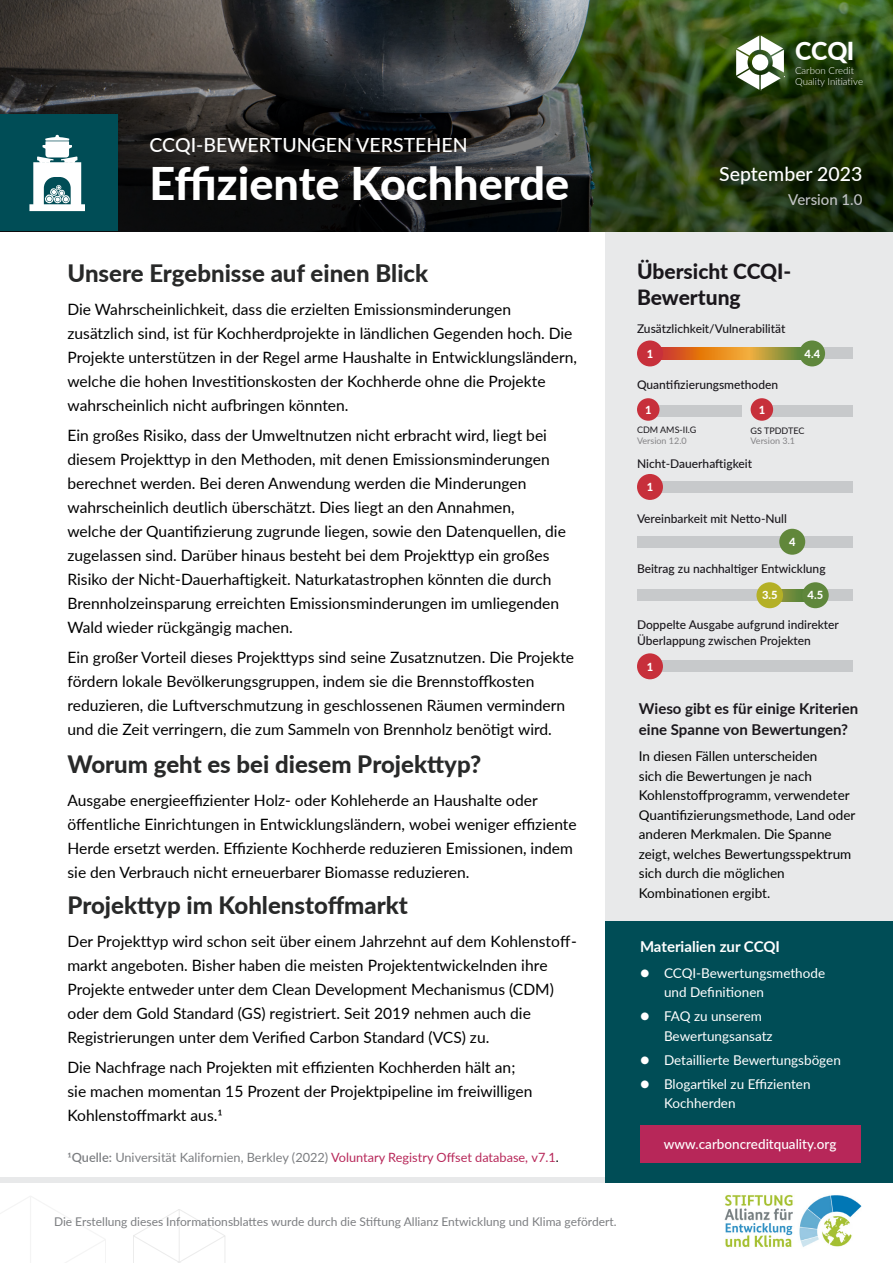
<style>
.page{position:relative;width:893px;height:1263px;background:#fff}
.page>*{position:absolute;margin:0;border:0;box-sizing:border-box;transform-origin:0 0}
.t1{font:800 45px "Lato";color:#fff}
.t2{font:800 24.75px "Lato";color:#fff}
.t3{font:800 24px "Lato";color:#282929}
.t4{font:800 21px/25.5px "Lato";color:#1a171c}
.t5{font:500 19.5px "Lato";color:#fff}
.t6{font:15.6px/24px "Lato";color:#000}
.t7{font:700 15px/21px "Lato";color:#1a171c}
.t8{font:700 15px "Lato";color:#fff}
.t9{font:500 15px "Lato";color:#c2c4c6}
.t10{font:13.5px/19.5px "Lato";color:#000}
.t11{font:13.5px/19.5px "Lato";color:#fff}
.t12{font:500 13.5px "Lato";color:#fff}
.t13{font:12.75px "Lato";color:#7c7e81}
.t14{font:500 12px/16.5px "Lato";color:#1a171c}
.t15{font:12px "Lato";color:#7c7e81}
.t16{font:800 11.1px "Lato";color:#fff}
.t17{font:300 9.75px/11.7px "Lato";color:#fff}
.t18{font:9px "Lato";color:#858487}
.t19{font:9px "Lato";color:#1a171c}
.s1{font-weight:600}
.s2{color:#b72759}
.s3{color:#000}
.s4{font-weight:800;font-size:16.5px}
</style>
<div class="page">
<div style="left:605px;top:231px;width:288px;height:767px;background:#e8e9ea"></div>
<svg style="left:0;top:0;width:893px;height:231px;background:#2b3325"></svg>
<div style="left:0;top:115px;width:118px;height:116px;background:#004d56"></div>
<svg style="left:736px;top:36px;width:48px;height:54px"></svg>
<div style="left:752px;top:54px;width:16px;height:17px;background:#fff;border-radius:50%"></div>
<svg style="left:0;top:1196px;width:106px;height:67px"></svg>
<svg style="left:133px;top:1209px;width:92px;height:54px"></svg>
<div style="left:0;top:1177px;width:605px;height:5px;background:#e8e9ea"></div>
<img style="left:724px;top:1195px;width:138px;height:53px">
<div style="left:605px;top:921px;width:288px;height:261px;background:#004d56"></div>
<div style="left:644px;top:481px;width:209px;height:12px;background:#c7c9cb"></div>
<div style="left:648px;top:348px;width:205px;height:11px;background:#c7c9cb"></div>
<svg style="left:662px;top:348px;width:138px;height:11px;background:#cd842a"></svg>
<div style="left:637px;top:536px;width:216px;height:11px;background:#c7c9cb"></div>
<div style="left:646px;top:405px;width:96px;height:12px;background:#c7c9cb"></div>
<div style="left:755px;top:405px;width:98px;height:12px;background:#c7c9cb"></div>
<div style="left:799px;top:340px;width:26px;height:26px;background:#5f873c;border-radius:50%"></div>
<div style="left:637px;top:589px;width:216px;height:12px;background:#c7c9cb"></div>
<div style="left:646px;top:660px;width:207px;height:12px;background:#c7c9cb"></div>
<div style="left:637px;top:653px;width:26px;height:26px;background:#c7303b;border-radius:50%"></div>
<div style="left:637px;top:474px;width:26px;height:26px;background:#c7303b;border-radius:50%"></div>
<div style="left:637px;top:340px;width:26px;height:26px;background:#c7303b;border-radius:50%"></div>
<div style="left:779px;top:529px;width:26px;height:26px;background:#61873b;border-radius:50%"></div>
<div style="left:751px;top:398px;width:22px;height:23px;background:#c7303b;border-radius:50%"></div>
<div style="left:637px;top:398px;width:22px;height:23px;background:#c7303b;border-radius:50%"></div>
<svg style="left:782px;top:590px;width:21px;height:11px"></svg>
<div style="left:802px;top:582px;width:27px;height:26px;background:#5f873c;border-radius:50%"></div>
<div style="left:756px;top:582px;width:27px;height:26px;background:#b4b026;border-radius:50%"></div>
<svg style="left:29px;top:135px;width:56px;height:76px"></svg>
<div style="left:640px;top:1125px;width:220px;height:37px;background:#b72759"></div>
<p class="t5" style="left:150px;top:131px;width:319px">CCQI-BEWERTUNGEN VERSTEHEN</p>
<h1 class="t1" style="left:150px;top:150px;width:421px">Effiziente Kochherde</h1>
<h2 class="t2" style="left:795px;top:33px;width:61px">CCQI</h2>
<p class="t17" style="left:795px;top:64px;width:70px">Carbon Credit<br>Quality Init iative</p>
<p class="t5" style="left:719px;top:160px;width:145px">September 2023</p>
<p class="t9" style="left:788px;top:189px;width:76px">Version 1.0</p>
<h3 class="t3" style="left:68px;top:255px;width:362px">Unsere Ergebnisse auf einen Blick</h3>
<p class="t6" style="left:68px;top:296px;width:511px">Die Wahrscheinlichkeit, dass die erzielten Emissionsminderungen zusätzlich sind, ist für Kochherdprojekte in ländlichen Gegenden hoch. Die Projekte unterstützen in der Regel arme Haushalte in Entwicklungsländern, welche die hohen Investitionskosten der Kochherde ohne die Projekte wahrscheinlich nicht aufbringen könnten.</p>
<p class="t6" style="left:67px;top:422px;width:500px">Ein großes Risiko, dass der Umweltnutzen nicht erbracht wird, liegt bei diesem Projekttyp in den Methoden, mit denen Emissionsminderungen berechnet werden. Bei deren Anwendung werden die Minderungen wahrscheinlich deutlich überschätzt. Dies liegt an den Annahmen, welche der Quantifizierung zugrunde liegen, sowie den Datenquellen, die zugelassen sind. Darüber hinaus besteht bei dem Projekttyp ein großes Risiko der Nicht-Dauerhaftigkeit. Naturkatastrophen könnten die durch Brennholzeinsparung erreichten Emissionsminderungen im umliegenden Wald wieder rückgängig machen.</p>
<p class="t6" style="left:67px;top:644px;width:508px">Ein großer Vorteil dieses Projekttyps sind seine Zusatznutzen. Die Projekte fördern lokale Bevölkerungsgruppen, indem sie die Brennstoffkosten reduzieren, die Luftverschmutzung in geschlossenen Räumen vermindern und die Zeit verringern, die zum Sammeln von Brennholz benötigt wird.</p>
<h3 class="t3" style="left:67px;top:746px;width:415px">Worum geht es bei diesem Projekttyp?</h3>
<p class="t6" style="left:67px;top:787px;width:511px">Ausgabe energieeffizienter Holz- oder Kohleherde an Haushalte oder öffentliche Einrichtungen in Entwicklungsländern, wobei weniger effiziente Herde ersetzt werden. Effiziente Kochherde reduzieren Emissionen, indem sie den Verbrauch nicht erneuerbarer Biomasse reduzieren.</p>
<h3 class="t3" style="left:68px;top:887px;width:342px">Projekttyp im Kohlenstoffmarkt</h3>
<p class="t6" style="left:67px;top:929px;width:511px">Der Projekttyp wird schon seit über einem Jahrzehnt auf dem Kohlenstoff&shy;markt angeboten. Bisher haben die meisten Projektentwickelnden ihre Projekte entweder unter dem Clean Development Mechanismus (CDM) oder dem Gold Standard (GS) registriert. Seit 2019 nehmen auch die Registrierungen unter dem Verified Carbon Standard (VCS) zu.</p>
<p class="t6" style="left:67px;top:1055px;width:466px">Die Nachfrage nach Projekten mit effizienten Kochherden hält an; sie machen momentan 15 Prozent der Projektpipeline im freiwilligen<br>Kohlenstoffmarkt aus.1</p>
<p class="t13" style="left:67px;top:1148px;width:493px"><span class="s1">1Quelle:</span> Universität Kalifornien, Berkley (2022) <span class="s2">Voluntary Registry Offset database, v7.1</span><span class="s3">.</span></p>
<h3 class="t4" style="left:637px;top:258px;width:156px">Übersicht CCQI-<br>Bewertung</h3>
<p class="t14" style="left:637px;top:320px;width:150px">Zusätzlichkeit/Vulnerabilität</p>
<p class="t16" style="left:647px;top:345px;width:8px">1</p>
<p class="t14" style="left:637px;top:376px;width:143px">Quantifizierungsmethoden</p>
<p class="t16" style="left:645px;top:402px;width:8px">1</p>
<p class="t16" style="left:759px;top:402px;width:8px">1</p>
<p class="t16" style="left:805px;top:345px;width:17px">4.4</p>
<p class="t19" style="left:637px;top:423px;width:61px">CDM AMS-II.G</p>
<p class="t18" style="left:637px;top:434px;width:51px">Version 12.0</p>
<p class="t19" style="left:750px;top:424px;width:55px">GS TPDDTEC</p>
<p class="t18" style="left:750px;top:434px;width:46px">Version 3.1</p>
<p class="t14" style="left:637px;top:455px;width:117px">Nicht-Dauerhaftigkeit</p>
<p class="t16" style="left:647px;top:479px;width:8px">1</p>
<p class="t14" style="left:637px;top:509px;width:151px">Vereinbarkeit mit Netto-Null</p>
<p class="t16" style="left:789px;top:534px;width:8px">4</p>
<p class="t14" style="left:637px;top:560px;width:190px">Beitrag zu nachhaltiger Entwicklung</p>
<p class="t16" style="left:762px;top:587px;width:17px">3.5</p>
<p class="t16" style="left:808px;top:587px;width:17px">4.5</p>
<p class="t14" style="left:637px;top:616px;width:203px">Doppelte Ausgabe aufgrund indirekter<br>Überlappung zwischen Projekten</p>
<p class="t16" style="left:647px;top:658px;width:8px">1</p>
<p class="t7" style="left:639px;top:698px;width:221px">Wieso gibt es für einige Kriterien eine Spanne von Bewertungen?</p>
<p class="t10" style="left:639px;top:746px;width:218px">In diesen Fällen unterscheiden<br>sich die Bewertungen je nach<br>Kohlenstoffprogramm, verwendeter<br>Quantifizierungsmethode, Land oder anderen Merkmalen. Die Spanne zeigt, welches Bewertungsspektrum sich durch die möglichen<br>Kombinationen ergibt.</p>
<p class="t8" style="left:640px;top:935px;width:141px">Materialien zur CCQI</p>
<p class="t11" style="left:664px;top:962px;width:163px;text-indent:-24px"><span class="s4">•</span> CCQI-Bewertungsmethode und Definitionen</p>
<p class="t11" style="left:664px;top:1006px;width:110px;text-indent:-24px"><span class="s4">•</span> FAQ zu unserem<br>Bewertungsansatz</p>
<p class="t11" style="left:640px;top:1049px;width:202px"><span class="s4">•</span> Detaillierte Bewertungsbögen</p>
<p class="t11" style="left:664px;top:1073px;width:148px;text-indent:-24px"><span class="s4">•</span> Blogartikel zu Effizienten<br>Kochherden</p>
<p class="t12" style="left:664px;top:1134px;width:174px">www.carboncreditquality.org</p>
<p class="t15" style="left:54px;top:1213px;width:564px">Die Erstellung dieses Informationsblattes wurde durch die Stiftung Allianz Entwicklung und Klima gefördert.</p>
</div>
